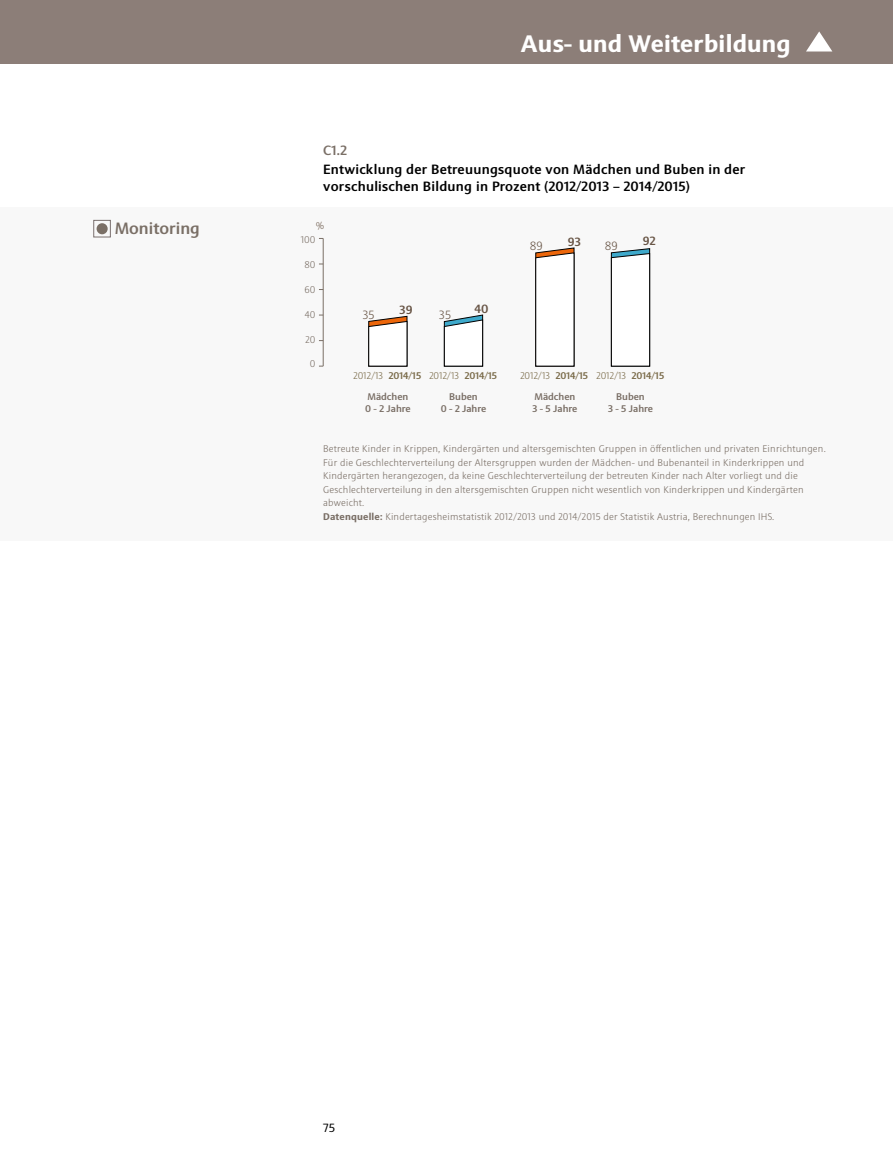
<style>
.page{position:relative;width:893px;height:1149px;background:#fff}
.page>*{position:absolute;margin:0;border:0;box-sizing:border-box;transform-origin:0 0}
.t1{font:700 24px "Sinova Pro";letter-spacing:.01em;color:#fff}
.t2{font:500 16.5px "Sinova Pro";color:#7a6f66}
.t3{font:500 13.5px/16.5px "Sinova Pro";letter-spacing:.02em;color:#000}
.t4{font:500 13.5px "Sinova Pro";color:#7a6f66}
.t5{font:300 12px "Sinova Pro";letter-spacing:.01em;color:#685546}
.t6{font:500 12px "Sinova Pro";letter-spacing:.01em;color:#685546}
.t7{font:12px "Sinova Pro";color:#000}
.t8{font:300 9.75px/13.5px "Sinova Pro";letter-spacing:.02em;color:#7a6f66}
.t9{font:300 9.75px/20.9px "Sinova Pro";color:#796a48}
.t10{font:500 9.75px/11.7px "Sinova Pro";color:#7a6f66}
.t11{font:300 9.75px "Sinova Pro";color:#685546}
.s1{font-weight:500}
.s2{font-weight:500;color:#7a6f66}
.s3{font-weight:700}
</style>
<div class="page">
<div style="left:0;top:207px;width:893px;height:333px;background:#f8f8f8"></div>
<svg style="left:444px;top:314px;width:39px;height:52px"></svg>
<svg style="left:368px;top:316px;width:39px;height:50px"></svg>
<hr style="left:323px;top:238px;width:1px;height:128px;background:#7a6f66">
<svg style="left:611px;top:248px;width:39px;height:118px"></svg>
<svg style="left:535px;top:247px;width:39px;height:119px"></svg>
<svg style="left:94px;top:220px;width:17px;height:17px"></svg>
<div style="left:97px;top:223px;width:11px;height:11px;background:#7a6f66;border-radius:50%"></div>
<div style="left:0;top:0;width:893px;height:64px;background:#8c7e78"></div>
<svg style="left:806px;top:31px;width:26px;height:20px"></svg>
<h2 class="t2" style="left:115px;top:219px;width:87px">Monitoring</h2>
<h1 class="t1" style="left:521px;top:29px;width:271px">Aus- und Weiterbildung</h1>
<h3 class="t4" style="left:323px;top:142px;width:25px">C1.2</h3>
<h3 class="t3" style="left:323px;top:161px;width:424px">Entwicklung der Betreuungsquote von Mädchen und Buben in der vorschulischen Bildung in Prozent (2012/2013 – 2014/2015)</h3>
<p class="t11" style="left:316px;top:220px;width:10px">%</p>
<p class="t8" style="left:301px;top:233px;width:16px">100</p>
<p class="t8" style="left:304px;top:258px;width:13px">80</p>
<p class="t8" style="left:305px;top:283px;width:12px">60</p>
<p class="t8" style="left:305px;top:308px;width:12px">40</p>
<p class="t8" style="left:306px;top:333px;width:11px">20</p>
<p class="t8" style="left:310px;top:356px;width:7px">0</p>
<p class="t5" style="left:530px;top:239px;width:15px">89</p>
<p class="t6" style="left:568px;top:235px;width:15px">93</p>
<p class="t5" style="left:605px;top:239px;width:15px">89</p>
<p class="t6" style="left:643px;top:234px;width:14px">92</p>
<p class="t5" style="left:363px;top:308px;width:13px">35</p>
<p class="t6" style="left:399px;top:303px;width:15px">39</p>
<p class="t5" style="left:439px;top:308px;width:13px">35</p>
<p class="t6" style="left:474px;top:301px;width:16px">40</p>
<p class="t9" style="left:353px;top:365px;width:69px">2012/13 <span class="s1">2014/15</span></p>
<p class="t10" style="left:365px;top:390px;width:47px">Mädchen<br>0 - 2 Jahre</p>
<p class="t9" style="left:429px;top:365px;width:69px">2012/13 <span class="s1">2014/15</span></p>
<p class="t9" style="left:616px;top:365px;width:49px;text-indent:-96px">2012/13 <span class="s1">2014/15</span> 2012/13 <span class="s1">2014/15<br></span><span class="s2">Buben</span></p>
<p class="t10" style="left:608px;top:402px;width:47px">3 - 5 Jahre</p>
<p class="t10" style="left:532px;top:390px;width:47px">Mädchen<br>3 - 5 Jahre</p>
<p class="t10" style="left:441px;top:390px;width:47px;text-align:center">Buben<br>0 - 2 Jahre</p>
<p class="t8" style="left:323px;top:442px;width:504px">Betreute Kinder in Krippen, Kindergärten und altersgemischten Gruppen in öffentlichen und privaten Einrichtungen.<br>Für die Geschlechterverteilung der Altersgruppen wurden der Mädchen- und Bubenanteil in Kinderkrippen und Kindergärten herangezogen, da keine Geschlechterverteilung der betreuten Kinder nach Alter vorliegt und die Geschlechterverteilung in den altersgemischten Gruppen nicht wesentlich von Kinderkrippen und Kindergärten abweicht.<br><span class="s3">Datenquelle:</span> Kindertagesheimstatistik 2012/2013 und 2014/2015 der Statistik Austria, Berechnungen IHS.</p>
<p class="t7" style="left:323px;top:1120px;width:13px">75</p>
</div>
